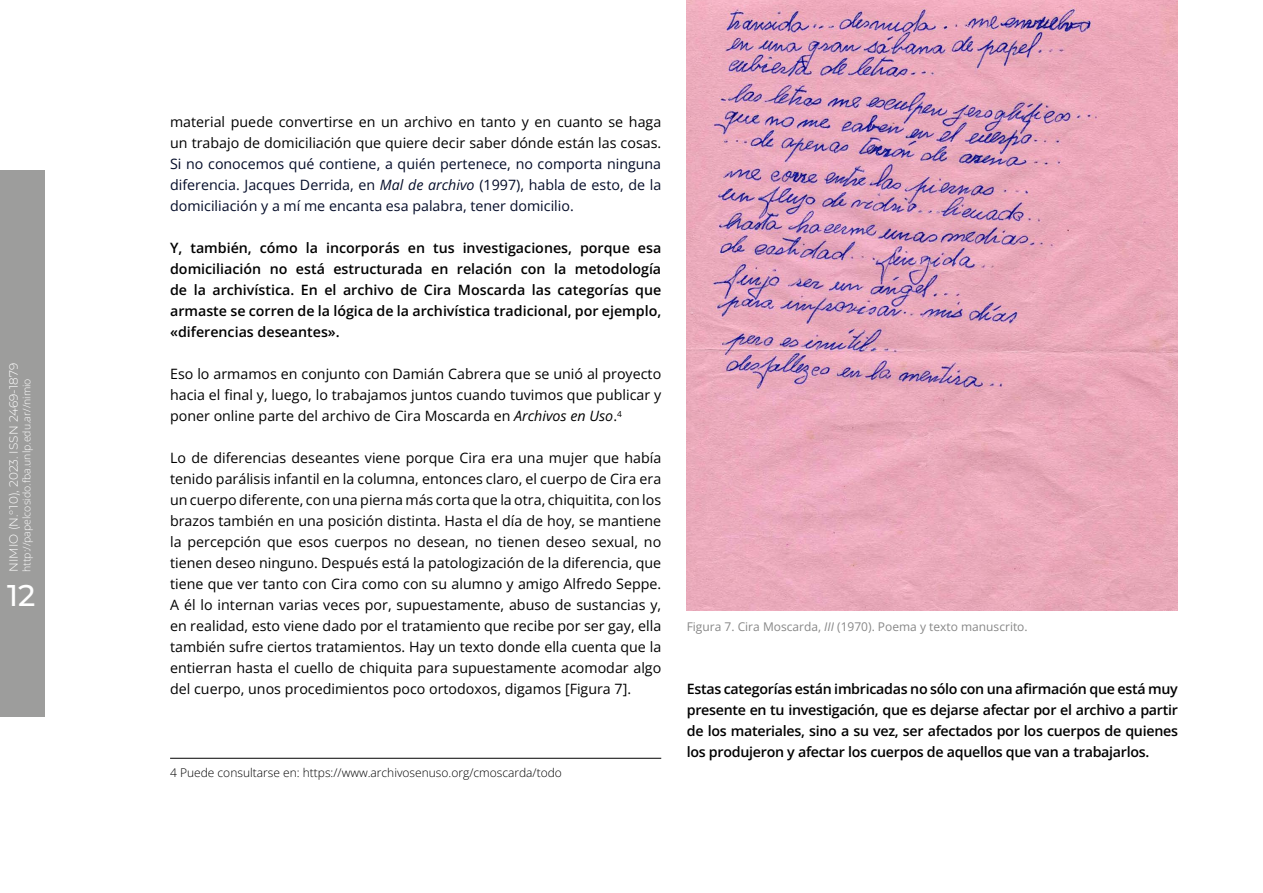
<style>
.page{position:relative;width:1263px;height:893px;background:#fff}
.page>*{position:absolute;margin:0;border:0;box-sizing:border-box;transform-origin:0 0}
.t1{font:500 30px "Montserrat";color:#fff}
.t2{font:14.25px/21px "Open Sans";color:#000;text-align:justify}
.t3{font:600 14.25px/21px "Open Sans";letter-spacing:-.01em;color:#000;text-align:justify}
.t4{font:14.25px/21px "Open Sans";color:#040c28;text-align:justify}
.t5{font:300 12px "Open Sans";color:#000}
.t6{font:12px "Open Sans";color:#878787}
.t7{font:300 12px "Montserrat";color:#fff}
.t8{font:300 10.5px "Open Sans";color:#fff}
.s1{font-style:italic}
</style>
<div class="page">
<div style="left:0;top:170px;width:44px;height:546px;background:#9d9d9c"></div>
<hr style="left:170px;top:758px;width:491px;height:1px;background:#000">
<img style="left:687px;top:0;width:491px;height:610px">
<p class="t7" style="left:6px;top:572px;width:210px;rotate:-90deg">NIMIO (N.° 10), 2023. ISSN 2469-1879</p>
<p class="t8" style="left:20px;top:572px;width:195px;rotate:-90deg">http://papelcosido.fba.unlp.edu.ar//nimio</p>
<h1 class="t1" style="left:7px;top:575px;width:30px">12</h1>
<p class="t2" style="left:170px;top:111px;width:493px">material puede convertirse en un archivo en tanto y en cuanto se haga un trabajo de domiciliación que quiere decir saber dónde están las cosas.</p>
<p class="t4" style="left:170px;top:153px;width:493px">Si no conocemos qué contiene, a quién pertenece, no comporta ninguna diferencia. Jacques Derrida, en <span class="s1">Mal de archivo</span> (1997), habla de esto, de la domiciliación y a mí me encanta esa palabra, tener domicilio.</p>
<p class="t3" style="left:170px;top:237px;width:493px">Y, también, cómo la incorporás en tus investigaciones, porque esa domiciliación no está estructurada en relación con la metodología de la archivística. En el archivo de Cira Moscarda las categorías que armaste se corren de la lógica de la archivística tradicional, por ejemplo, «diferencias deseantes».</p>
<p class="t2" style="left:170px;top:363px;width:493px">Eso lo armamos en conjunto con Damián Cabrera que se unió al proyecto hacia el final y, luego, lo trabajamos juntos cuando tuvimos que publicar y poner online parte del archivo de Cira Moscarda en <span class="s1">Archivos en Uso</span>.<sup>4</sup></p>
<p class="t2" style="left:170px;top:447px;width:493px">Lo de diferencias deseantes viene porque Cira era una mujer que había tenido parálisis infantil en la columna, entonces claro, el cuerpo de Cira era un cuerpo diferente, con una pierna más corta que la otra, chiquitita, con los brazos también en una posición distinta. Hasta el día de hoy, se mantiene la percepción que esos cuerpos no desean, no tienen deseo sexual, no tienen deseo ninguno. Después está la patologización de la diferencia, que tiene que ver tanto con Cira como con su alumno y amigo Alfredo Seppe.<br>A él lo internan varias veces por, supuestamente, abuso de sustancias y, en realidad, esto viene dado por el tratamiento que recibe por ser gay, ella también sufre ciertos tratamientos. Hay un texto donde ella cuenta que la entierran hasta el cuello de chiquita para supuestamente acomodar algo del cuerpo, unos procedimientos poco ortodoxos, digamos [Figura 7].</p>
<p class="t5" style="left:170px;top:764px;width:393px">4 Puede consultarse en: https://www.archivosenuso.org/cmoscarda/todo</p>
<p class="t6" style="left:687px;top:619px;width:342px">Figura 7. Cira Moscarda, <span class="s1">III</span> (1970). Poema y texto manuscrito.</p>
<p class="t3" style="left:687px;top:678px;width:493px">Estas categorías están imbricadas no sólo con una afirmación que está muy presente en tu investigación, que es dejarse afectar por el archivo a partir de los materiales, sino a su vez, ser afectados por los cuerpos de quienes los produjeron y afectar los cuerpos de aquellos que van a trabajarlos.</p>
</div>
